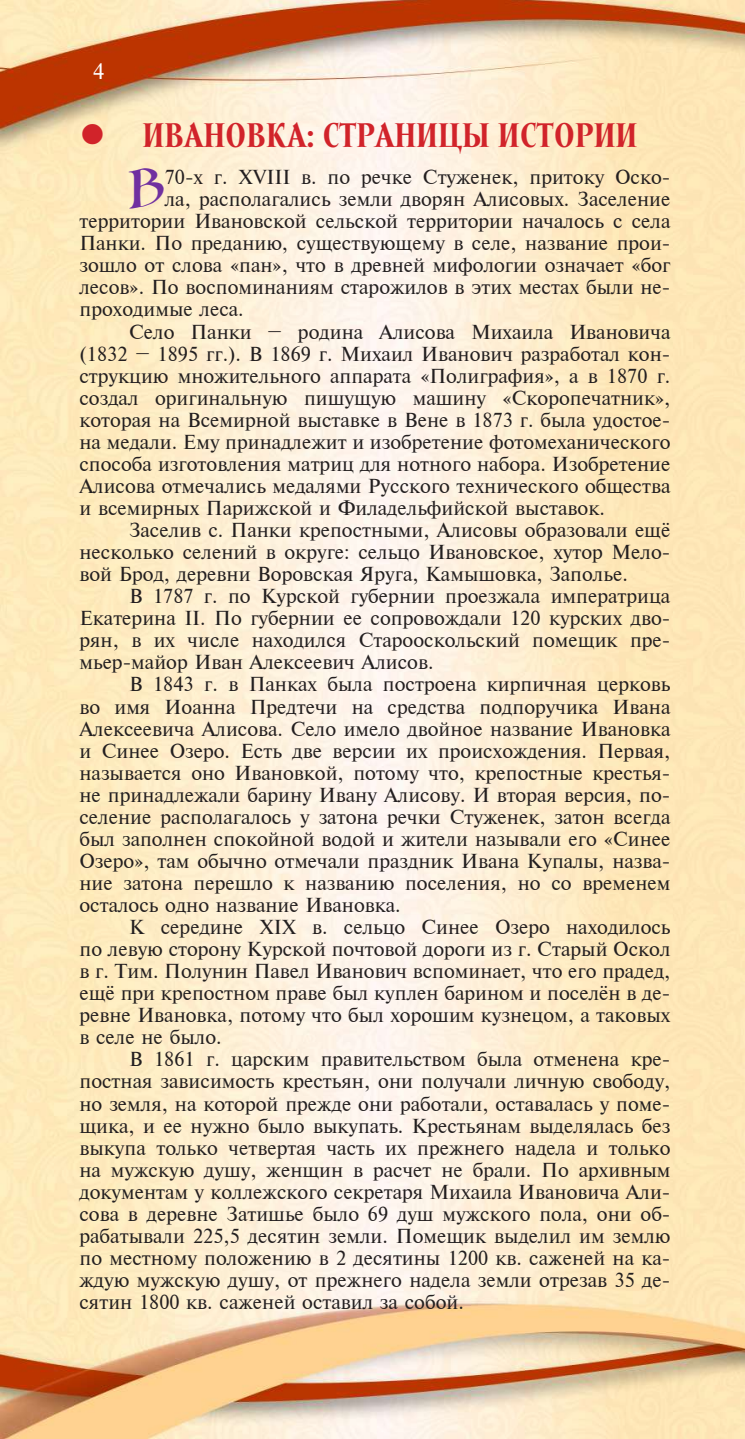
<style>
.page{position:relative;width:745px;height:1439px;background:#fff}
.page>*{position:absolute;margin:0;border:0;box-sizing:border-box;transform-origin:0 0}
.t1{font:49.7px "Arlekino";color:#7030a0}
.t2{font:700 35px "Mramor Medium Pro";color:#d1232a}
.t3{font:21px "Newton C";color:#fff}
.t4{font:19.25px "Newton C";color:#231f20}
</style>
<div class="page">
<img style="left:0;top:0;width:744px;height:1438px">
<svg style="left:82px;top:124px;width:21px;height:20px"></svg>
<p class="t3" style="left:93px;top:59px;width:13px">4</p>
<h2 class="t2" style="left:106px;top:115px;width:533px">z ИВАНОВКА: СТРАНИЦЫ ИСТОРИИ</h2>
<h1 class="t1" style="left:128px;top:160px;width:38px">В</h1>
<p class="t4" style="left:165px;top:166px;width:507px">70-х г. XVIII в. по речке Стуженек, притоку Оско-</p>
<p class="t4" style="left:165px;top:188px;width:507px">ла, располагались земли дворян Алисовых. Заселение</p>
<p class="t4" style="left:79px;top:210px;width:592px">территории Ивановской сельской территории началось с села</p>
<p class="t4" style="left:79px;top:232px;width:592px">Панки. По преданию, существующему в селе, название прои-</p>
<p class="t4" style="left:79px;top:254px;width:592px">зошло от слова «пан», что в древней мифологии означает «бог</p>
<p class="t4" style="left:79px;top:276px;width:592px">лесов». По воспоминаниям старожилов в этих местах были не-</p>
<p class="t4" style="left:79px;top:298px;width:166px">проходимые леса.</p>
<p class="t4" style="left:129px;top:320px;width:542px">Село Панки – родина Алисова Михаила Ивановича</p>
<p class="t4" style="left:79px;top:342px;width:592px">(1832 – 1895 гг.). В 1869 г. Михаил Иванович разработал кон-</p>
<p class="t4" style="left:79px;top:364px;width:592px">струкцию множительного аппарата «Полиграфия», а в 1870 г.</p>
<p class="t4" style="left:79px;top:386px;width:592px">создал оригинальную пишущую машину «Скоропечатник»,</p>
<p class="t4" style="left:79px;top:408px;width:592px">которая на Всемирной выставке в Вене в 1873 г. была удостое-</p>
<p class="t4" style="left:79px;top:431px;width:592px">на медали. Ему принадлежит и изобретение фотомеханического</p>
<p class="t4" style="left:79px;top:453px;width:592px">способа изготовления матриц для нотного набора. Изобретение</p>
<p class="t4" style="left:79px;top:475px;width:592px">Алисова отмечались медалями Русского технического общества</p>
<p class="t4" style="left:79px;top:497px;width:526px">и всемирных Парижской и Филадельфийской выставок.</p>
<p class="t4" style="left:129px;top:519px;width:542px">Заселив с. Панки крепостными, Алисовы образовали ещё</p>
<p class="t4" style="left:79px;top:541px;width:592px">несколько селений в округе: сельцо Ивановское, хутор Мело-</p>
<p class="t4" style="left:79px;top:563px;width:549px">вой Брод, деревни Воровская Яруга, Камышовка, Заполье.</p>
<p class="t4" style="left:129px;top:585px;width:542px">В 1787 г. по Курской губернии проезжала императрица</p>
<p class="t4" style="left:79px;top:607px;width:592px">Екатерина II. По губернии ее сопровождали 120 курских дво-</p>
<p class="t4" style="left:79px;top:629px;width:592px">рян, в их числе находился Старооскольский помещик пре-</p>
<p class="t4" style="left:79px;top:651px;width:355px">мьер-майор Иван Алексеевич Алисов.</p>
<p class="t4" style="left:129px;top:673px;width:542px">В 1843 г. в Панках была построена кирпичная церковь</p>
<p class="t4" style="left:79px;top:695px;width:592px">во имя Иоанна Предтечи на средства подпоручика Ивана</p>
<p class="t4" style="left:79px;top:717px;width:592px">Алексеевича Алисова. Село имело двойное название Ивановка</p>
<p class="t4" style="left:79px;top:739px;width:592px">и Синее Озеро. Есть две версии их происхождения. Первая,</p>
<p class="t4" style="left:79px;top:761px;width:592px">называется оно Ивановкой, потому что, крепостные крестья-</p>
<p class="t4" style="left:79px;top:783px;width:592px">не принадлежали барину Ивану Алисову. И вторая версия, по-</p>
<p class="t4" style="left:79px;top:805px;width:592px">селение располагалось у затона речки Стуженек, затон всегда</p>
<p class="t4" style="left:79px;top:827px;width:592px">был заполнен спокойной водой и жители называли его «Синее</p>
<p class="t4" style="left:79px;top:849px;width:592px">Озеро», там обычно отмечали праздник Ивана Купалы, назва-</p>
<p class="t4" style="left:79px;top:872px;width:592px">ние затона перешло к названию поселения, но со временем</p>
<p class="t4" style="left:79px;top:894px;width:322px">осталось одно название Ивановка.</p>
<p class="t4" style="left:129px;top:916px;width:542px">К середине XIX в. сельцо Синее Озеро находилось</p>
<p class="t4" style="left:79px;top:938px;width:592px">по левую сторону Курской почтовой дороги из г. Старый Оскол</p>
<p class="t4" style="left:79px;top:960px;width:592px">в г. Тим. Полунин Павел Иванович вспоминает, что его прадед,</p>
<p class="t4" style="left:79px;top:982px;width:592px">ещё при крепостном праве был куплен барином и поселён в де-</p>
<p class="t4" style="left:79px;top:1004px;width:592px">ревне Ивановка, потому что был хорошим кузнецом, а таковых</p>
<p class="t4" style="left:79px;top:1026px;width:143px">в селе не было.</p>
<p class="t4" style="left:129px;top:1048px;width:542px">В 1861 г. царским правительством была отменена кре-</p>
<p class="t4" style="left:79px;top:1070px;width:592px">постная зависимость крестьян, они получали личную свободу,</p>
<p class="t4" style="left:79px;top:1092px;width:592px">но земля, на которой прежде они работали, оставалась у поме-</p>
<p class="t4" style="left:79px;top:1114px;width:592px">щика, и ее нужно было выкупать. Крестьянам выделялась без</p>
<p class="t4" style="left:79px;top:1136px;width:592px">выкупа только четвертая часть их прежнего надела и только</p>
<p class="t4" style="left:79px;top:1158px;width:592px">на мужскую душу, женщин в расчет не брали. По архивным</p>
<p class="t4" style="left:79px;top:1180px;width:592px">документам у коллежского секретаря Михаила Ивановича Али-</p>
<p class="t4" style="left:79px;top:1202px;width:592px">сова в деревне Затишье было 69 душ мужского пола, они об-</p>
<p class="t4" style="left:79px;top:1224px;width:592px">рабатывали 225,5 десятин земли. Помещик выделил им землю</p>
<p class="t4" style="left:79px;top:1246px;width:592px">по местному положению в 2 десятины 1200 кв. саженей на ка-</p>
<p class="t4" style="left:79px;top:1268px;width:592px">ждую мужскую душу, от прежнего надела земли отрезав 35 де-</p>
<p class="t4" style="left:79px;top:1290px;width:385px">сятин 1800 кв. саженей оставил за собой.</p>
</div>
